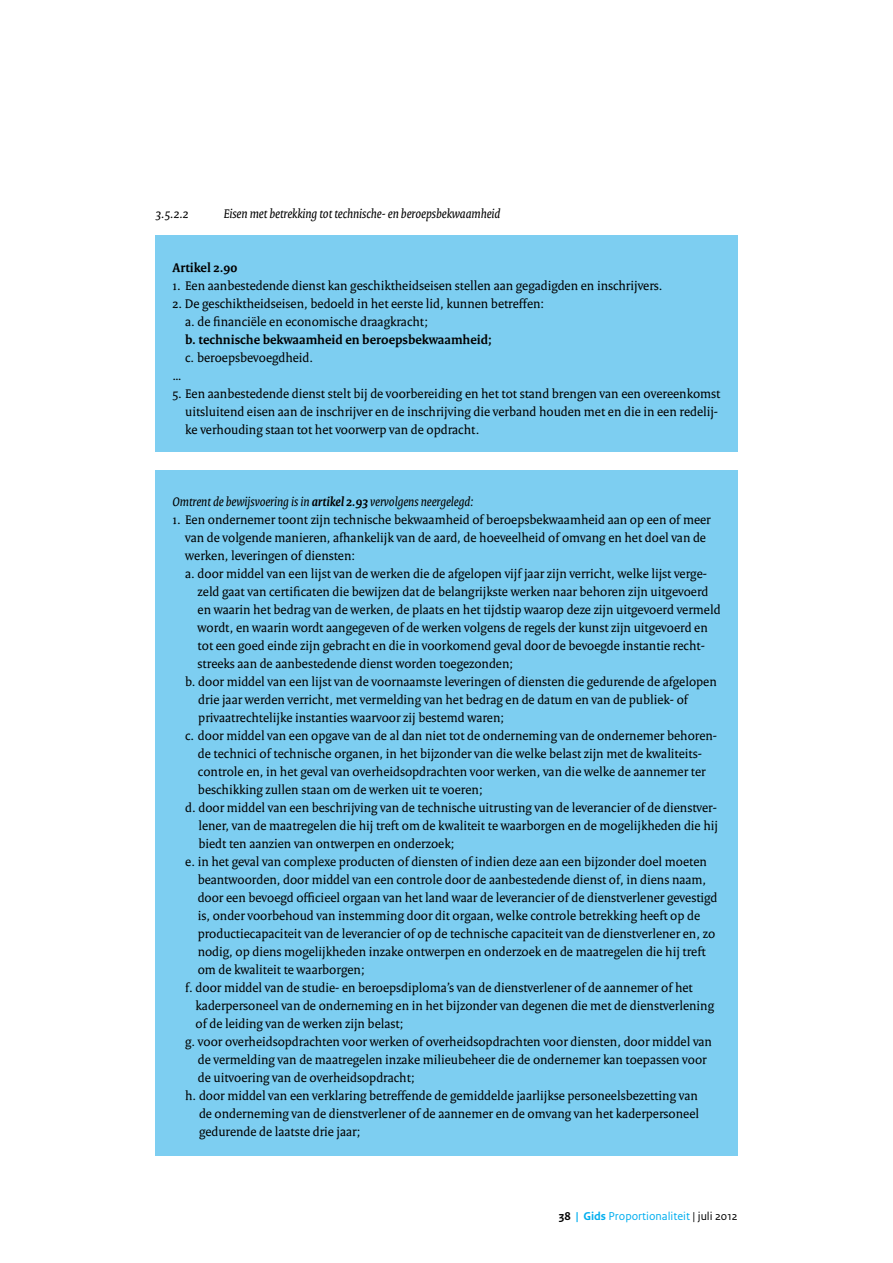
<style>
.page{position:relative;width:893px;height:1263px;background:#fff}
.page>*{position:absolute;margin:0;border:0;box-sizing:border-box;transform-origin:0 0}
.t1{font:13.5px/18px "Rijksoverheid Serif";color:#000}
.t2{font:italic 13.5px "Rijksoverheid Serif";color:#000}
.t3{font:700 13.5px "Rijksoverheid Serif";color:#000}
.t4{font:12px "Rijksoverheid Sans Text";color:#00aeef}
.s1{font-weight:700}
.s2{font-weight:700;color:#000}
.s3{color:#000}
</style>
<div class="page">
<div style="left:155px;top:470px;width:582px;height:686px;background:#7dcef1"></div>
<div style="left:155px;top:236px;width:582px;height:216px;background:#7dcef1"></div>
<p class="t2" style="left:156px;top:205px;width:35px">3.5.2.2</p>
<p class="t2" style="left:224px;top:205px;width:278px">Eisen met betrekking tot technische- en beroepsbekwaamheid</p>
<p class="t3" style="left:172px;top:259px;width:66px">Artikel 2.90</p>
<p class="t1" style="left:172px;top:276px;width:492px">1. Een aanbestedende dienst kan geschiktheidseisen stellen aan gegadigden en inschrijvers.</p>
<p class="t1" style="left:185px;top:294px;width:361px;text-indent:-13px">2. De geschiktheidseisen, bedoeld in het eerste lid, kunnen betreffen: a. de financiële en economische draagkracht;</p>
<p class="t3" style="left:185px;top:331px;width:308px">b. technische bekwaamheid en beroepsbekwaamheid;</p>
<p class="t1" style="left:185px;top:348px;width:130px">c. beroepsbevoegdheid.</p>
<p class="t1" style="left:172px;top:366px;width:10px">…</p>
<p class="t1" style="left:185px;top:384px;width:537px;text-indent:-13px">5. Een aanbestedende dienst stelt bij de voorbereiding en het tot stand brengen van een overeenkomst uitsluitend eisen aan de inschrijver en de inschrijving die verband houden met en die in een redelij&shy;ke verhouding staan tot het voorwerp van de opdracht.</p>
<p class="t2" style="left:172px;top:493px;width:303px">Omtrent de bewijsvoering is in <span class="s1">artikel 2.93</span> vervolgens neergelegd:</p>
<p class="t1" style="left:172px;top:510px;width:540px">1. Een ondernemer toont zijn technische bekwaamheid of beroepsbekwaamheid aan op een of meer</p>
<p class="t1" style="left:185px;top:528px;width:522px">van de volgende manieren, afhankelijk van de aard, de hoeveelheid of omvang en het doel van de</p>
<p class="t1" style="left:185px;top:546px;width:171px">werken, leveringen of diensten:</p>
<p class="t1" style="left:185px;top:564px;width:523px">a. door middel van een lijst van de werken die de afgelopen vijf jaar zijn verricht, welke lijst verge-</p>
<p class="t1" style="left:198px;top:582px;width:512px">zeld gaat van certificaten die bewijzen dat de belangrijkste werken naar behoren zijn uitgevoerd</p>
<p class="t1" style="left:198px;top:600px;width:524px">en waarin het bedrag van de werken, de plaats en het tijdstip waarop deze zijn uitgevoerd vermeld</p>
<p class="t1" style="left:198px;top:618px;width:512px">wordt, en waarin wordt aangegeven of de werken volgens de regels der kunst zijn uitgevoerd en</p>
<p class="t1" style="left:198px;top:636px;width:509px">tot een goed einde zijn gebracht en die in voorkomend geval door de bevoegde instantie recht-</p>
<p class="t1" style="left:198px;top:654px;width:317px">streeks aan de aanbestedende dienst worden toegezonden;</p>
<p class="t1" style="left:185px;top:672px;width:533px">b. door middel van een lijst van de voornaamste leveringen of diensten die gedurende de afgelopen</p>
<p class="t1" style="left:198px;top:690px;width:491px">drie jaar werden verricht, met vermelding van het bedrag en de datum en van de publiek- of</p>
<p class="t1" style="left:198px;top:708px;width:307px">privaatrechtelijke instanties waarvoor zij bestemd waren;</p>
<p class="t1" style="left:185px;top:726px;width:533px">c. door middel van een opgave van de al dan niet tot de onderneming van de ondernemer behoren-</p>
<p class="t1" style="left:198px;top:744px;width:505px">de technici of technische organen, in het bijzonder van die welke belast zijn met de kwaliteits-</p>
<p class="t1" style="left:198px;top:762px;width:509px">controle en, in het geval van overheidsopdrachten voor werken, van die welke de aannemer ter</p>
<p class="t1" style="left:198px;top:780px;width:286px">beschikking zullen staan om de werken uit te voeren;</p>
<p class="t1" style="left:185px;top:798px;width:533px">d. door middel van een beschrijving van de technische uitrusting van de leverancier of de dienstver-</p>
<p class="t1" style="left:198px;top:816px;width:521px">lener, van de maatregelen die hij treft om de kwaliteit te waarborgen en de mogelijkheden die hij</p>
<p class="t1" style="left:198px;top:834px;width:257px">biedt ten aanzien van ontwerpen en onderzoek;</p>
<p class="t1" style="left:185px;top:852px;width:523px">e. in het geval van complexe producten of diensten of indien deze aan een bijzonder doel moeten</p>
<p class="t1" style="left:198px;top:870px;width:510px">beantwoorden, door middel van een controle door de aanbestedende dienst of, in diens naam,</p>
<p class="t1" style="left:198px;top:888px;width:521px">door een bevoegd officieel orgaan van het land waar de leverancier of de dienstverlener gevestigd</p>
<p class="t1" style="left:198px;top:906px;width:504px">is, onder voorbehoud van instemming door dit orgaan, welke controle betrekking heeft op de</p>
<p class="t1" style="left:198px;top:924px;width:519px">productiecapaciteit van de leverancier of op de technische capaciteit van de dienstverlener en, zo</p>
<p class="t1" style="left:198px;top:942px;width:509px">nodig, op diens mogelijkheden inzake ontwerpen en onderzoek en de maatregelen die hij treft</p>
<p class="t1" style="left:198px;top:960px;width:169px">om de kwaliteit te waarborgen;</p>
<p class="t1" style="left:185px;top:978px;width:509px">f. door middel van de studie- en beroepsdiploma’s van de dienstverlener of de aannemer of het</p>
<p class="t1" style="left:196px;top:996px;width:520px">kaderpersoneel van de onderneming en in het bijzonder van degenen die met de dienstverlening</p>
<p class="t1" style="left:196px;top:1014px;width:210px">of de leiding van de werken zijn belast;</p>
<p class="t1" style="left:185px;top:1032px;width:528px">g. voor overheidsopdrachten voor werken of overheidsopdrachten voor diensten, door middel van</p>
<p class="t1" style="left:198px;top:1050px;width:510px">de vermelding van de maatregelen inzake milieubeheer die de ondernemer kan toepassen voor</p>
<p class="t1" style="left:198px;top:1068px;width:218px">de uitvoering van de overheidsopdracht;</p>
<p class="t1" style="left:185px;top:1086px;width:514px">h. door middel van een verklaring betreffende de gemiddelde jaarlijkse personeelsbezetting van</p>
<p class="t1" style="left:199px;top:1104px;width:502px">de onderneming van de dienstverlener of de aannemer en de omvang van het kaderpersoneel</p>
<p class="t1" style="left:199px;top:1122px;width:163px">gedurende de laatste drie jaar;</p>
<p class="t4" style="left:559px;top:1209px;width:180px"><span class="s2">38</span> <span class="s1">| Gids</span> Proportionaliteit <span class="s3">| juli 2012</span></p>
</div>
